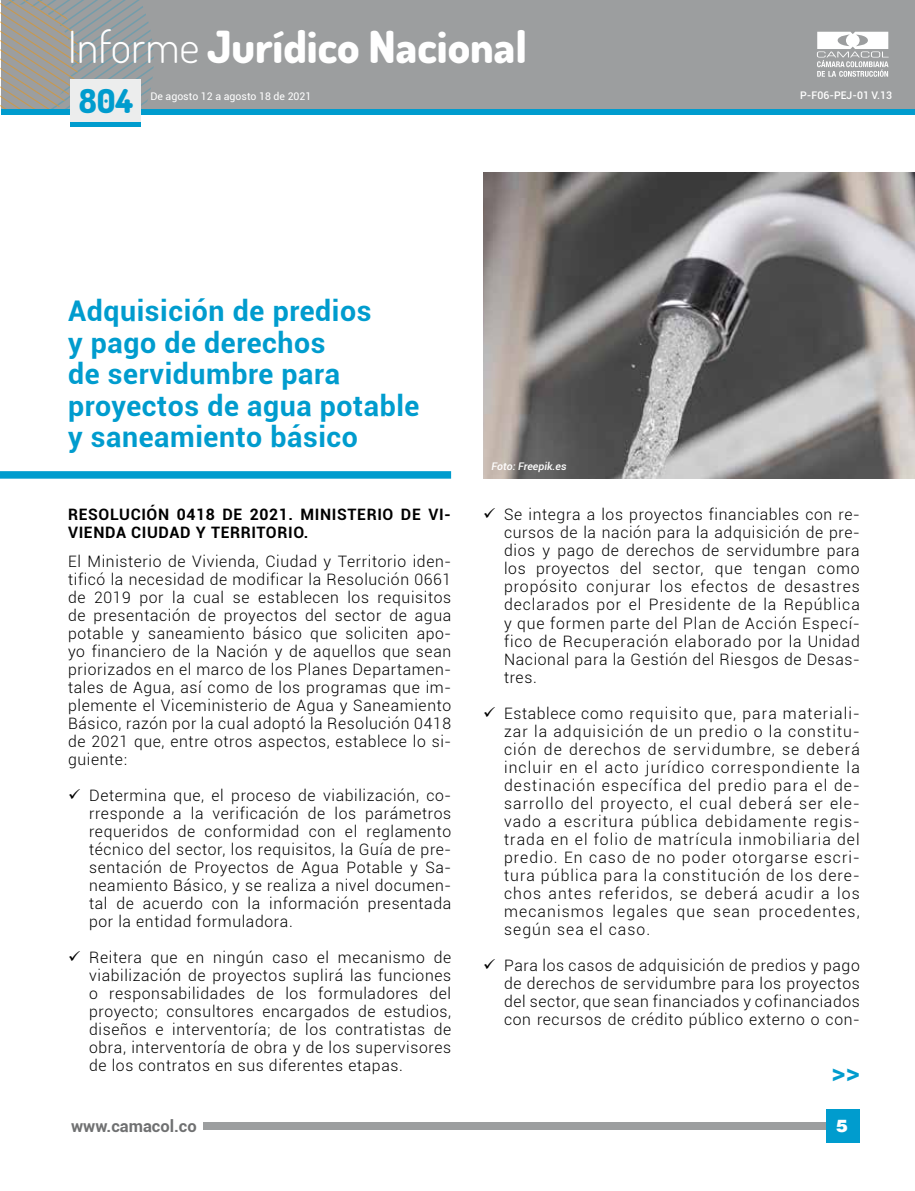
<style>
.page{position:relative;width:915px;height:1191px;background:#fff}
.page>*{position:absolute;margin:0;border:0;box-sizing:border-box;transform-origin:0 0}
.t1{font:800 44.25px "Dosis";color:#fff}
.t2{font:800 33px "Dosis";color:#009cce}
.t3{font:700 28.5px/31.5px "Roboto";letter-spacing:.02em;color:#009cce}
.t4{font:700 27px "Roboto";color:#009cce}
.t5{font:900 19.5px "Roboto";color:#fff}
.t6{font:900 19.5px "Helvetica";color:#fff}
.t7{font:700 16.5px "Roboto";color:#707172}
.t8{font:300 15.75px/18px "Roboto";letter-spacing:.04em;color:#000;text-align:justify}
.t9{font:700 15.75px/18px "Roboto";letter-spacing:.04em;color:#000}
.t10{font:10.5px "Roboto";color:#fff}
.t11{font:500 10.5px "Roboto";color:#fff}
.t12{font:italic 500 10.5px "Roboto";color:#fff}
.s1{font-weight:300}
</style>
<div class="page">
<div style="left:203px;top:1122px;width:655px;height:7px;background:#9c9e9f"></div>
<div style="left:825px;top:1109px;width:33px;height:34px;background:#009cce"></div>
<div style="left:1px;top:0;width:913px;height:108px;background:#9c9e9f"></div>
<div style="left:1px;top:109px;width:913px;height:5px;background:#009cce"></div>
<svg style="left:1px;top:0;width:158px;height:109px"></svg>
<svg style="left:817px;top:32px;width:71px;height:45px"></svg>
<div style="left:70px;top:122px;width:70px;height:5px;background:#009cce"></div>
<div style="left:70px;top:79px;width:70px;height:43px;background:#eceded"></div>
<img style="left:483px;top:172px;width:431px;height:306px">
<div style="left:0;top:471px;width:451px;height:7px;background:#009cce"></div>
<h1 class="t1" style="left:68px;top:18px;width:460px"><span class="s1">Informe</span> Jurídico Nacional</h1>
<h2 class="t2" style="left:79px;top:80px;width:56px">804</h2>
<p class="t10" style="left:150px;top:89px;width:162px">De agosto 12 a agosto 18 de 2021</p>
<h3 class="t3" style="left:68px;top:294px;width:353px">Adquisición de predios<br>y pago de derechos<br>de servidumbre para proyectos de agua potable y saneamiento básico</h3>
<p class="t11" style="left:800px;top:87px;width:93px">P-F06-PEJ-01 V.13</p>
<p class="t9" style="left:68px;top:505px;width:384px">Resolución 0418 de 2021. Ministerio de Vi - vienda Ci udad y Territorio.</p>
<p class="t8" style="left:68px;top:551px;width:384px">El Ministerio de Vivienda, Ciudad y Territorio iden&shy;tificó la necesidad de modificar la Resolución 0661 de 2019 por la cual se establecen los requisitos de presentación de proyectos del sector de agua potable y saneamiento básico que soliciten apo&shy;yo financiero de la Nación y de aquellos que sean priorizados en el marco de los Planes Departamen&shy;tales de Agua, así como de los programas que im&shy;plemente el Viceministerio de Agua y Saneamiento Básico, razón por la cual adoptó la Resolución 0418 de 2021 que, entre otros aspectos, establece lo si&shy;guiente:</p>
<p class="t8" style="left:89px;top:785px;width:363px;text-indent:-21px">✓ Determina que, el proceso de viabilización, co&shy;rresponde a la verificación de los parámetros requeridos de conformidad con el reglamento técnico del sector, los requisitos, la Guía de pre&shy;sentación de Proyectos de Agua Potable y Sa&shy;neamiento Básico, y se realiza a nivel documen&shy;tal de acuerdo con la información presentada por la entidad formuladora.</p>
<p class="t8" style="left:89px;top:947px;width:363px;text-indent:-21px">✓ Reitera que en ningún caso el mecanismo de viabilización de proyectos suplirá las funciones o responsabilidades de los formuladores del proyecto; consultores encargados de estudios, diseños e interventoría; de los contratistas de obra, interventoría de obra y de los supervisores de los contratos en sus diferentes etapas.</p>
<p class="t12" style="left:491px;top:459px;width:76px">Foto: Freepik.es</p>
<p class="t8" style="left:504px;top:505px;width:357px;text-indent:-21px">✓ Se integra a los proyectos financiables con re&shy;cursos de la nación para la adquisición de pre&shy;dios y pago de derechos de servidumbre para los proyectos del sector, que tengan como propósito conjurar los efectos de desastres declarados por el Presidente de la República y que formen parte del Plan de Acción Especí&shy;fico de Recuperación elaborado por la Unidad Nacional para la Gestión del Riesgos de Desas&shy;tres.</p>
<p class="t8" style="left:504px;top:703px;width:357px;text-indent:-21px">✓ Establece como requisito que, para materiali&shy;zar la adquisición de un predio o la constitu&shy;ción de derechos de servidumbre, se deberá incluir en el acto jurídico correspondiente la destinación específica del predio para el de&shy;sarrollo del proyecto, el cual deberá ser ele&shy;vado a escritura pública debidamente regis&shy;trada en el folio de matrícula inmobiliaria del predio. En caso de no poder otorgarse escri&shy;tura pública para la constitución de los dere&shy;chos antes referidos, se deberá acudir a los mecanismos legales que sean procedentes, según sea el caso.</p>
<p class="t8" style="left:504px;top:955px;width:357px;text-indent:-21px">✓ Para los casos de adquisición de predios y pago de derechos de servidumbre para los proyectos del sector, que sean financiados y cofinanciados con recursos de crédito público externo o con-</p>
<h3 class="t4" style="left:831px;top:1052px;width:30px">&gt;&gt;</h3>
<p class="t7" style="left:71px;top:1114px;width:127px">www.camacol.co</p>
<p class="t5" style="left:836px;top:1114px;width:13px">1</p>
<p class="t6" style="left:836px;top:1118px;width:13px">5</p>
</div>
